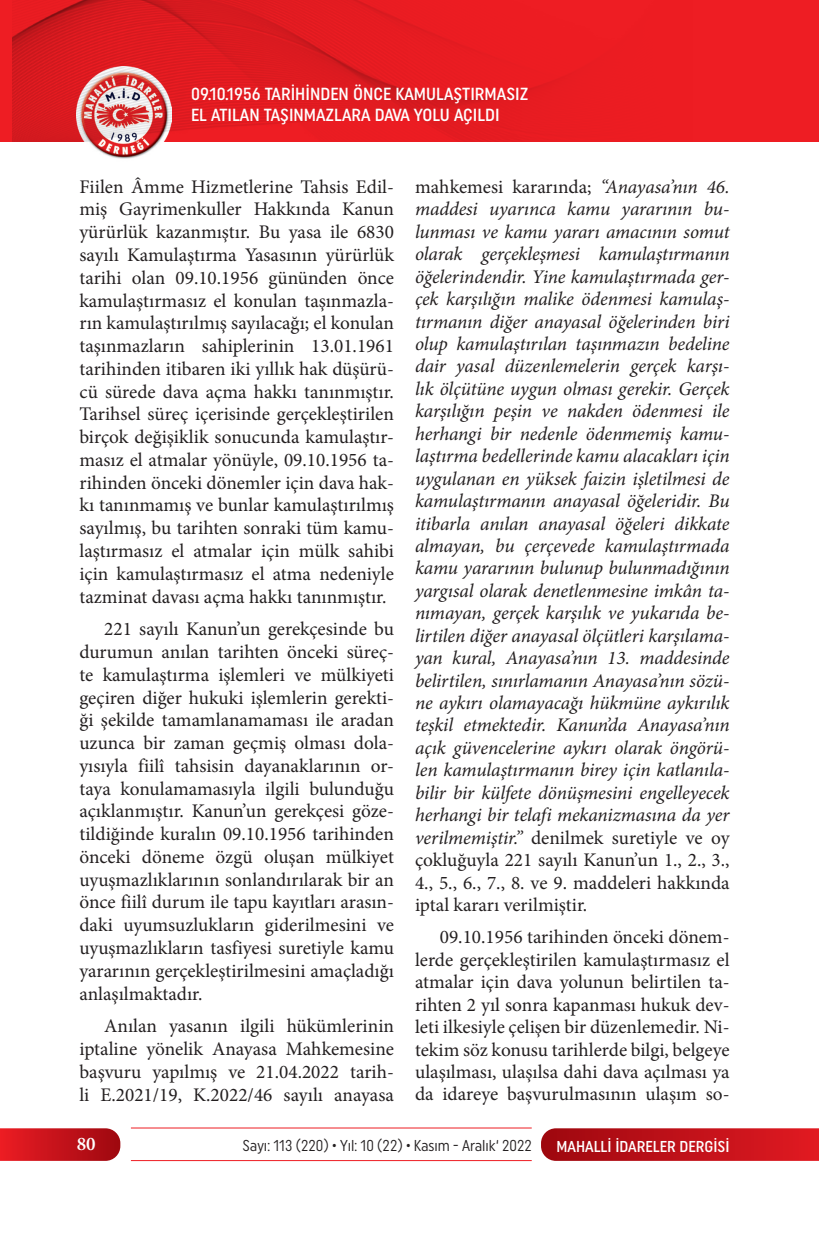
<style>
.page{position:relative;width:819px;height:1241px;background:#fff}
.page>*{position:absolute;margin:0;border:0;box-sizing:border-box;transform-origin:0 0}
.t1{font:19.25px/22.8px "Minion Pro";color:#231f20;text-align:justify}
.t2{font:italic 19.25px/22.4px "Minion Pro";letter-spacing:-.005em;color:#231f20;text-align:justify}
.t3{font:600 19.25px "Minion Pro";color:#fff}
.t4{font:500 17.5px/21px "Uniform Condensed";color:#fff}
.t5{font:15.75px "Uniform Condensed";color:#231f20;scale:.95 1}
.t6{font:500 15.75px "Uniform Condensed";color:#fff}
.s1{font-style:normal}
</style>
<div class="page">
<svg style="left:541px;top:1128px;width:278px;height:32px;background:#c0151d"></svg>
<svg style="left:0;top:1128px;width:120px;height:32px;background:#c61920"></svg>
<hr style="left:131px;top:1127px;width:400px;height:1px;background:#ee1d23">
<hr style="left:131px;top:1159px;width:400px;height:1px;background:#ee1d23">
<div style="left:0;top:0;width:819px;height:141px;background:#ee1d23"></div>
<img style="left:76px;top:141px;width:96px;height:18px">
<img style="left:13px;top:0;width:550px;height:141px">
<p class="t4" style="left:191px;top:83px;width:338px">09.10.1956 TARİHİNDEN ÖNCE KAMULAŞTIRMASIZ<br>EL ATILAN TAŞINMAZLARA DAVA YOLU AÇILDI</p>
<p class="t1" style="left:79px;top:175px;width:316px">Fiilen Âmme Hizmetlerine Tahsis Edil&shy;miş Gayrimenkuller Hakkında Kanun yürürlük kazanmıştır. Bu yasa ile 6830 sayılı Kamulaştırma Yasasının yürürlük tarihi olan 09.10.1956 gününden önce kamulaştırmasız el konulan taşınmazla&shy;rın kamulaştırılmış sayılacağı; el konulan taşınmazların sahiplerinin 13.01.1961 tarihinden itibaren iki yıllık hak düşürü&shy;cü sürede dava açma hakkı tanınmıştır.<br>Tarihsel süreç içerisinde gerçekleştirilen birçok değişiklik sonucunda kamulaştır&shy;masız el atmalar yönüyle, 09.10.1956 ta&shy;rihinden önceki dönemler için dava hak&shy;kı tanınmamış ve bunlar kamulaştırılmış sayılmış, bu tarihten sonraki tüm kamu&shy;laştırmasız el atmalar için mülk sahibi için kamulaştırmasız el atma nedeniyle tazminat davası açma hakkı tanınmıştır.</p>
<p class="t1" style="left:79px;top:617px;width:316px;text-indent:25px">221 sayılı Kanun’un gerekçesinde bu durumun anılan tarihten önceki süreç&shy;te kamulaştırma işlemleri ve mülkiyeti geçiren diğer hukuki işlemlerin gerekti&shy;ği şekilde tamamlanamaması ile aradan uzunca bir zaman geçmiş olması dola&shy;yısıyla fiilî tahsisin dayanaklarının or&shy;taya konulamamasıyla ilgili bulunduğu açıklanmıştır. Kanun’un gerekçesi göze&shy;tildiğinde kuralın 09.10.1956 tarihinden önceki döneme özgü oluşan mülkiyet uyuşmazlıklarının sonlandırılarak bir an önce fiilî durum ile tapu kayıtları arasın&shy;daki uyumsuzlukların giderilmesini ve uyuşmazlıkların tasfiyesi suretiyle kamu yararının gerçekleştirilmesini amaçladığı anlaşılmaktadır.</p>
<p class="t1" style="left:79px;top:1014px;width:316px;text-indent:25px">Anılan yasanın ilgili hükümlerinin iptaline yönelik Anayasa Mahkemesine başvuru yapılmış ve 21.04.2022 tarih&shy;li E.2021/19, K.2022/46 sayılı anayasa</p>
<p class="t2" style="left:415px;top:175px;width:316px"><span class="s1">mahkemesi kararında;</span> “Anayasa’nın 46. maddesi uyarınca kamu yararının bu&shy;lunması ve kamu yararı amacının somut olarak gerçekleşmesi kamulaştırmanın öğelerindendir. Yine kamulaştırmada ger&shy;çek karşılığın malike ödenmesi kamulaş&shy;tırmanın diğer anayasal öğelerinden biri olup kamulaştırılan taşınmazın bedeline dair yasal düzenlemelerin gerçek karşı&shy;lık ölçütüne uygun olması gerekir. Gerçek karşılığın peşin ve nakden ödenmesi ile herhangi bir nedenle ödenmemiş kamu&shy;laştırma bedellerinde kamu alacakları için uygulanan en yüksek faizin işletilmesi de kamulaştırmanın anayasal öğeleridir. Bu itibarla anılan anayasal öğeleri dikkate almayan, bu çerçevede kamulaştırmada kamu yararının bulunup bulunmadığının yargısal olarak denetlenmesine imkân ta&shy;nımayan, gerçek karşılık ve yukarıda be&shy;lirtilen diğer anayasal ölçütleri karşılama&shy;yan kural, Anayasa’nın 13. maddesinde belirtilen, sınırlamanın Anayasa’nın sözü&shy;ne aykırı olamayacağı hükmüne aykırılık teşkil etmektedir. Kanun’da Anayasa’nın açık güvencelerine aykırı olarak öngörü&shy;len kamulaştırmanın birey için katlanıla&shy;bilir bir külfete dönüşmesini engelleyecek herhangi bir telafi mekanizmasına da yer verilmemiştir.” <span class="s1">denilmek suretiyle ve oy çokluğuyla 221 sayılı Kanun’un 1., 2., 3., 4., 5., 6., 7., 8. ve 9. maddeleri hakkında iptal kararı verilmiştir.</span></p>
<p class="t1" style="left:415px;top:925px;width:316px;text-indent:25px">09.10.1956 tarihinden önceki dönem&shy;lerde gerçekleştirilen kamulaştırmasız el atmalar için dava yolunun belirtilen ta&shy;rihten 2 yıl sonra kapanması hukuk dev&shy;leti ilkesiyle çelişen bir düzenlemedir. Ni&shy;tekim söz konusu tarihlerde bilgi, belgeye ulaşılması, ulaşılsa dahi dava açılması ya da idareye başvurulmasının ulaşım so-</p>
<p class="t3" style="left:77px;top:1130px;width:20px">80</p>
<p class="t5" style="left:242px;top:1136px;width:306px">Sayı: 113 (220) • Yıl: 10 (22) • Kasım - Aralık‘ 2022</p>
<p class="t6" style="left:556px;top:1136px;width:175px">MAHALLİ İDARELER DERGİSİ</p>
</div>
